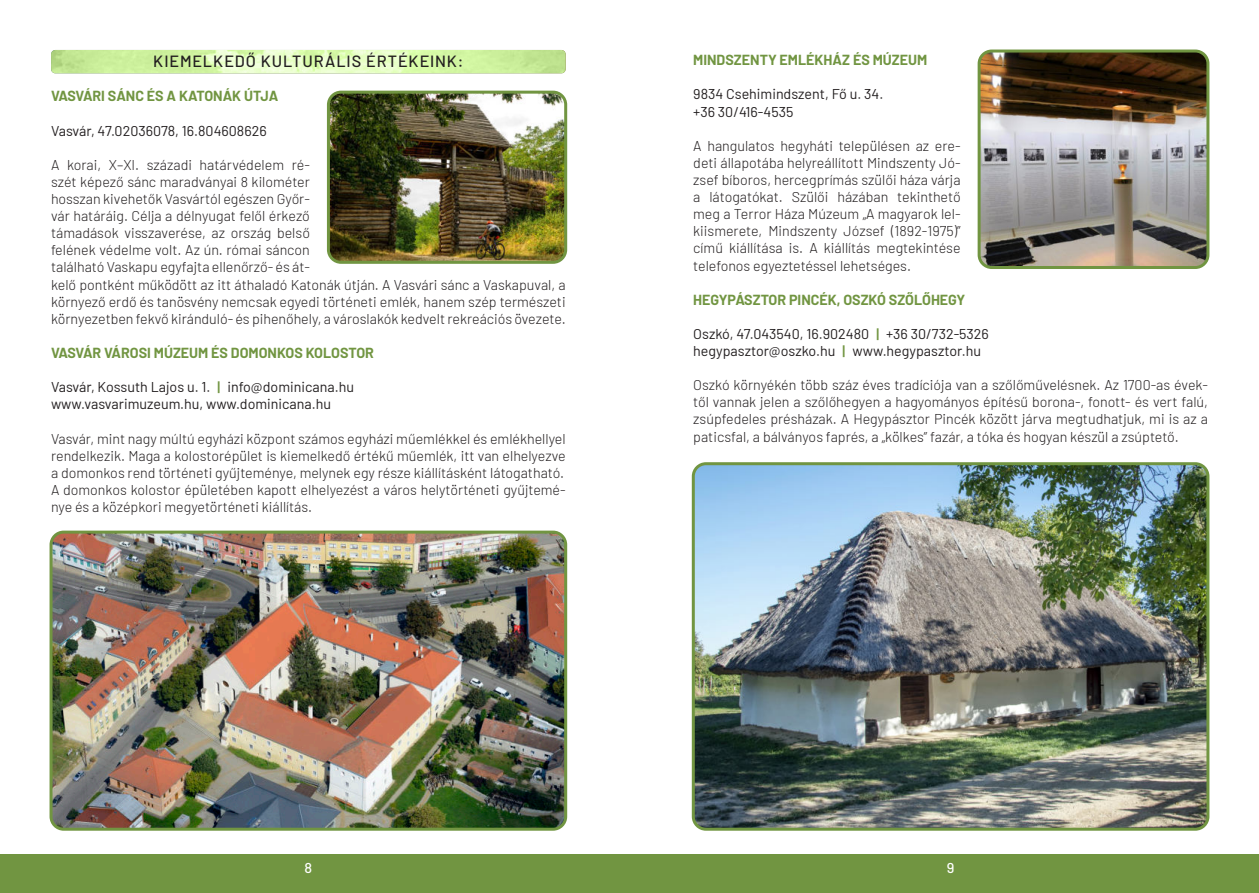
<style>
.page{position:relative;width:1259px;height:893px;background:#fff}
.page>*{position:absolute;margin:0;border:0;box-sizing:border-box;transform-origin:0 0}
.t1{font:500 16.2px "Barlow";letter-spacing:.055em;color:#231f20}
.t2{font:300 14.25px/17.1px "Barlow";color:#231f20;text-align:justify}
.t3{font:14.25px/17.1px "Barlow";color:#231f20}
.t4{font:700 14.25px "Barlow";color:#719541}
.t5{font:500 14.25px "Barlow";color:#fff}
.s1{font-weight:600;color:#719541}
</style>
<div class="page">
<img style="left:51px;top:50px;width:515px;height:23px">
<img style="left:328px;top:92px;width:238px;height:168px">
<div style="left:327px;top:91px;width:240px;height:173px;border:3px solid #719541;border-radius:13px"></div>
<img style="left:981px;top:51px;width:227px;height:214px">
<div style="left:977px;top:50px;width:232px;height:219px;border:3px solid #719541;border-radius:13px"></div>
<img style="left:51px;top:532px;width:515px;height:295px">
<div style="left:50px;top:531px;width:517px;height:300px;border:3px solid #719541;border-radius:13px"></div>
<img style="left:696px;top:466px;width:512px;height:361px">
<div style="left:692px;top:462px;width:517px;height:369px;border:3px solid #719541;border-radius:13px"></div>
<div style="left:629px;top:855px;width:630px;height:38px;background:#719541"></div>
<div style="left:0;top:855px;width:629px;height:38px;background:#719541"></div>
<p class="t1" style="left:153px;top:50px;width:311px">KIEMELKEDŐ KULTURÁLIS ÉRTÉKEINK:</p>
<p class="t4" style="left:51px;top:91px;width:229px">VASVÁRI SÁNC ÉS A KATONÁK ÚTJA</p>
<p class="t3" style="left:51px;top:121px;width:217px">Vasvár, 47.02036078, 16.804608626</p>
<p class="t2" style="left:51px;top:155px;width:516px;text-align:left">A korai, X–XI. századi határvédelem ré-<br>szét képező sánc maradványai 8 kilométer<br>hosszan kivehetők Vasvártól egészen Győr-<br>vár határáig. Célja a délnyugat felől érkező<br>támadások visszaverése, az ország belső<br>felének védelme volt. Az ún. római sáncon<br>található Vaskapu egyfajta ellenőrző- és át-<br>kelő pontként működött az itt áthaladó Katonák útján. A Vasvári sánc a Vaskapuval, a környező erdő és tanösvény nemcsak egyedi történeti emlék, hanem szép természeti környezetben fekvő kiránduló- és pihenőhely, a városlakók kedvelt rekreációs övezete.</p>
<p class="t4" style="left:51px;top:342px;width:324px">VASVÁR VÁROSI MÚZEUM ÉS DOMONKOS KOLOSTOR</p>
<p class="t3" style="left:51px;top:377px;width:304px">Vasvár, Kossuth Lajos u. 1. <span class="s1">|</span> info@dominicana.hu www.vasvarimuzeum.hu, www.dominicana.hu</p>
<p class="t2" style="left:51px;top:429px;width:516px">Vasvár, mint nagy múltú egyházi központ számos egyházi műemlékkel és emlékhellyel rendelkezik. Maga a kolostorépület is kiemelkedő értékű műemlék, itt van elhelyezve a domonkos rend történeti gyűjteménye, melynek egy része kiállításként látogatható.<br>A domonkos kolostor épületében kapott elhelyezést a város helytörténeti gyűjtemé&shy;nye és a középkori megyetörténeti kiállítás.</p>
<p class="t4" style="left:693px;top:50px;width:235px">MINDSZENTY EMLÉKHÁZ ÉS MÚZEUM</p>
<p class="t3" style="left:693px;top:85px;width:191px">9834 Csehimindszent, Fő u. 34. +36 30/416-4535</p>
<p class="t2" style="left:693px;top:139px;width:269px">A hangulatos hegyháti településen az ere&shy;deti állapotába helyreállított Mindszenty Jó&shy;zsef bíboros, hercegprímás szülői háza várja a látogatókat. Szülői házában tekinthető meg a Terror Háza Múzeum „A magyarok lel&shy;kiismerete, Mindszenty József (1892-1975)” című kiállítása is. A kiállítás megtekintése telefonos egyeztetéssel lehetséges.</p>
<p class="t4" style="left:693px;top:289px;width:274px">HEGYPÁSZTOR PINCÉK, OSZKÓ SZŐLŐHEGY</p>
<p class="t3" style="left:693px;top:324px;width:297px">Oszkó, 47.043540, 16.902480 <span class="s1">|</span> +36 30/732-5326 hegypasztor@oszko.hu <span class="s1">|</span> www.hegypasztor.hu</p>
<p class="t2" style="left:693px;top:375px;width:516px">Oszkó környékén több száz éves tradíciója van a szőlőművelésnek. Az 1700-as évek&shy;től vannak jelen a szőlőhegyen a hagyományos építésű borona-, fonott- és vert falú, zsúpfedeles présházak. A Hegypásztor Pincék között járva megtudhatjuk, mi is az a paticsfal, a bálványos faprés, a „kölkes” fazár, a tóka és hogyan készül a zsúptető.</p>
<p class="t5" style="left:304px;top:860px;width:9px">8</p>
<p class="t5" style="left:946px;top:860px;width:9px">9</p>
</div>
